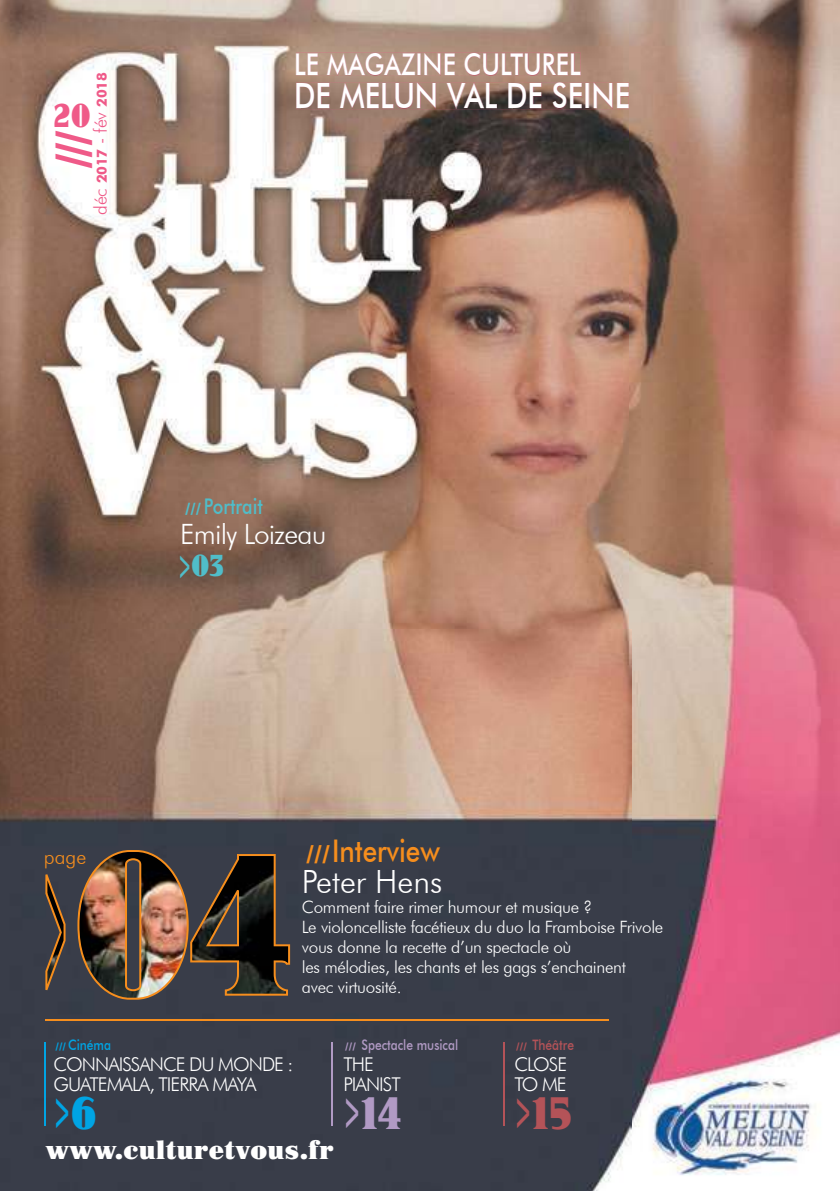
<style>
.page{position:relative;width:840px;height:1191px;background:#fff}
.page>*{position:absolute;margin:0;border:0;box-sizing:border-box;transform-origin:0 0}
.t1{font:500 54.6px "Futura BT";color:#00a4e3;scale:.38 1}
.t2{font:43.2px "ARB 187 Moderne Caps AUG47 CAS Normal";color:#b45358;scale:.83 1}
.t3{font:43.2px "ARB 187 Moderne Caps AUG47 CAS Normal";color:#b19ac4;scale:.83 1}
.t4{font:43.2px "ARB 187 Moderne Caps AUG47 CAS Normal";color:#ef5a88;scale:.83 1}
.t5{font:500 34.8px "Futura BT";color:#fff;scale:.83 1}
.t6{font:300 32px "Futura BT";color:#fff}
.t7{font:31.4px "ARB 187 Moderne Caps AUG47 CAS Normal";color:#ef5a88;scale:.83 1}
.t8{font:500 31.2px "Futura BT";color:#f68e1d;scale:.83 1}
.t9{font:500 30px "Futura BT";color:#fff;scale:.83 1}
.t10{font:28.8px "ARB 187 Moderne Caps AUG47 CAS Normal";color:#50bdc9;scale:.83 1}
.t11{font:300 28px "Futura BT";letter-spacing:-.03em;color:#fff}
.t12{font:26px "ARB 187 Moderne Caps AUG47 CAS Normal";color:#fff}
.t13{font:500 21.6px "Futura BT";color:#50bdc9;scale:.83 1}
.t14{font:300 20px "Futura BT";color:#f68e1d}
.t15{font:300 19px/20px "Futura BT";letter-spacing:-.05em;color:#fff}
.t16{font:300 17px/20px "Futura BT";letter-spacing:-.02em;color:#fff}
.t17{font:500 14.4px "Futura BT";color:#b19ac4;scale:.83 1}
.t18{font:500 14.4px "Futura BT";color:#b45358;scale:.83 1}
.t19{font:500 14.4px "Futura BT";color:#00a4e3;scale:.83 1}
.t20{font:700 14px "Futura BT";letter-spacing:-.01em;color:#ef5a88}
.s1{font-weight:300;font-size:18px}
.s2{font-family:"ARB 187 Moderne Caps AUG47 CAS Normal";font-weight:400;font-size:14.4px}
.s3{font-family:"Futura BT";font-weight:500;font-size:41.6px}
.s4{font-family:"ARB 187 Moderne Caps AUG47 CAS Normal";font-weight:400;font-size:21.6px}
.s5{font-family:"ARB 187 Moderne Caps AUG47 CAS Normal";font-weight:400;font-size:9.6px}
.s6{font-family:"ARB 187 Moderne Caps AUG47 CAS Normal";font-weight:400;font-size:43.2px}
.s7{font-family:"Futura BT";font-weight:500;font-size:54.6px}
</style>
<div class="page">
<img style="left:0;top:0;width:839px;height:1191px">
<hr style="left:330px;top:1042px;width:2px;height:83px;background:#b19ac4">
<hr style="left:44px;top:1042px;width:2px;height:83px;background:#00a4e3">
<hr style="left:45px;top:1019px;width:563px;height:2px;background:#f68e1d">
<img style="left:296px;top:53px;width:168px;height:23px">
<img style="left:318px;top:82px;width:234px;height:27px">
<img style="left:45px;top:850px;width:245px;height:149px">
<svg style="left:296px;top:54px;width:21px;height:21px"></svg>
<svg style="left:327px;top:53px;width:127px;height:23px;background:#b47975"></svg>
<svg style="left:464px;top:53px;width:117px;height:23px;background:#b17470"></svg>
<svg style="left:296px;top:83px;width:33px;height:25px"></svg>
<svg style="left:340px;top:82px;width:95px;height:27px;background:#a36c69"></svg>
<svg style="left:446px;top:82px;width:50px;height:27px"></svg>
<svg style="left:508px;top:83px;width:33px;height:25px"></svg>
<svg style="left:552px;top:82px;width:77px;height:27px;background:#9c6260"></svg>
<hr style="left:502px;top:1042px;width:2px;height:83px;background:#b45358">
<p class="t20" style="left:96px;top:215px;width:144px;rotate:-90deg"><span class="s1">déc</span> 2017 <span class="s1">- fév</span> 2018</p>
<h3 class="t7" style="left:54px;top:103px;width:46px">20</h3>
<h2 class="t4" style="left:55px;top:169px;width:49px;rotate:-90deg">///</h2>
<h3 class="t9" style="left:294px;top:52px;width:347px">LE MAGAZINE CULTUREL</h3>
<h3 class="t5" style="left:294px;top:81px;width:406px">DE MELUN VAL DE SEINE</h3>
<p class="t13" style="left:185px;top:498px;width:95px"><span class="s2">///</span> Portrait</p>
<h3 class="t11" style="left:180px;top:522px;width:148px">Emily Loizeau</h3>
<h3 class="t10" style="left:178px;top:553px;width:57px"><span class="s3">&gt;</span>03</h3>
<p class="t14" style="left:44px;top:848px;width:44px">page</p>
<h3 class="t8" style="left:306px;top:838px;width:162px"><span class="s4">///</span>Interview</h3>
<h3 class="t6" style="left:302px;top:868px;width:142px">Peter Hens</h3>
<p class="t16" style="left:302px;top:898px;width:363px">Comment faire rimer humour et musique ?<br>Le violoncelliste facétieux du duo la Framboise Frivole vous donne la recette d’un spectacle où<br>les mélodies, les chants et les gags s’enchainent<br>avec virtuosité.</p>
<p class="t19" style="left:55px;top:1039px;width:68px"><span class="s5">///</span> Cinéma</p>
<p class="t15" style="left:54px;top:1056px;width:241px">CONNAISSANCE DU MONDE :<br>GUATEMALA, TIERRA MAYA</p>
<h1 class="t1" style="left:54px;top:1087px;width:114px">&gt;<span class="s6">6</span></h1>
<h3 class="t12" style="left:45px;top:1139px;width:289px">www.culturetvous.fr</h3>
<p class="t17" style="left:345px;top:1039px;width:137px"><span class="s5">///</span> Spectacle musical</p>
<p class="t15" style="left:343px;top:1056px;width:59px">THE<br>PIANIST</p>
<h2 class="t3" style="left:343px;top:1095px;width:71px"><span class="s7">&gt;</span>14</h2>
<p class="t18" style="left:516px;top:1039px;width:71px"><span class="s5">///</span> Théâtre</p>
<p class="t15" style="left:514px;top:1056px;width:54px">CLOSE<br>TO ME</p>
<h2 class="t2" style="left:514px;top:1095px;width:71px"><span class="s7">&gt;</span>15</h2>
</div>
